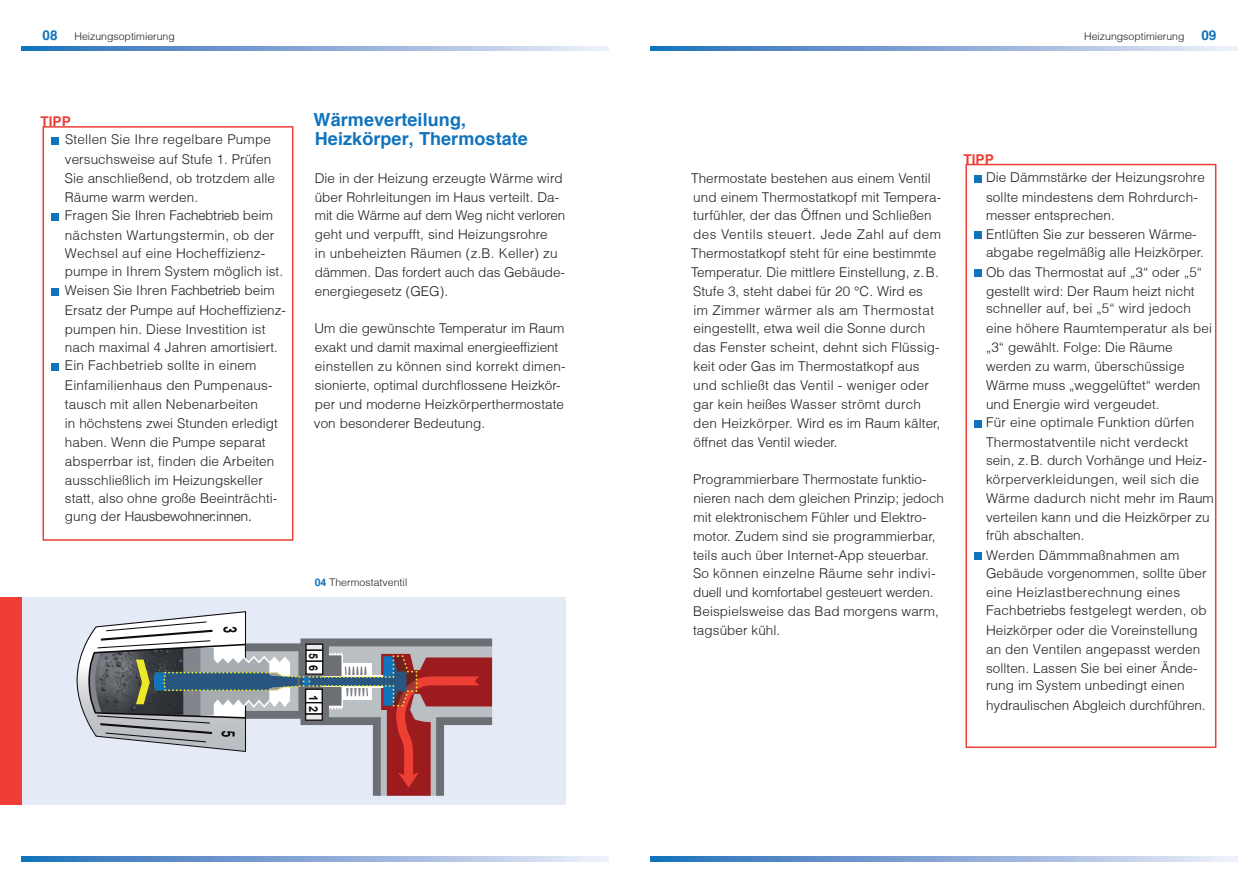
<style>
.page{position:relative;width:1259px;height:893px;background:#fff}
.page>*{position:absolute;margin:0;border:0;box-sizing:border-box;transform-origin:0 0}
.t1{font:700 18px/18.9px "Helvetica";letter-spacing:.005em;color:#1074bc}
.t2{font:300 13.5px/18.9px "Helvetica";letter-spacing:.005em;color:#231f20}
.t3{font:300 13.5px "Helvetica Neue LT Pro";letter-spacing:.005em;color:#231f20}
.t4{font:700 13.5px "Helvetica";letter-spacing:.005em;color:#ee3e35}
.t5{font:700 13.5px "Helvetica";color:#1074bc}
.t6{font:700 12.15px "Arial";color:#0e0b10;scale:.91 1}
.t7{font:700 12.15px "Arial";color:#0e0b10;scale:.88 1}
.t8{font:300 10.5px "Helvetica";color:#231f20}
.s1{font-weight:700;font-size:13.5px;color:#1074bc}
.s2{font-family:"Helvetica Neue LT Pro"}
.s3{font-family:"Helvetica"}
.s4{font-weight:700;color:#1074bc}
.s5{font-family:"Arial";font-weight:700;color:#1074bc}
</style>
<div class="page">
<svg style="left:21px;top:46px;width:587px;height:5px;background:#88aad7"></svg>
<svg style="left:21px;top:857px;width:587px;height:4px;background:#88aad7"></svg>
<svg style="left:651px;top:46px;width:586px;height:5px;background:#88aad7"></svg>
<svg style="left:651px;top:857px;width:586px;height:4px;background:#88aad7"></svg>
<div style="left:21px;top:597px;width:545px;height:207px;background:#e5ebf6"></div>
<svg style="left:77px;top:611px;width:416px;height:185px"></svg>
<div style="left:0;top:597px;width:21px;height:207px;background:#ee3e35"></div>
<div style="left:43px;top:126px;width:250px;height:415px;border:2px solid #ee3e35"></div>
<div style="left:51px;top:138px;width:7px;height:7px;background:#1074bc"></div>
<div style="left:51px;top:213px;width:7px;height:7px;background:#1074bc"></div>
<div style="left:51px;top:288px;width:7px;height:8px;background:#1074bc"></div>
<div style="left:51px;top:364px;width:7px;height:7px;background:#1074bc"></div>
<div style="left:965px;top:164px;width:251px;height:584px;border:2px solid #ee3e35"></div>
<div style="left:974px;top:175px;width:7px;height:8px;background:#1074bc"></div>
<div style="left:974px;top:232px;width:7px;height:7px;background:#1074bc"></div>
<div style="left:974px;top:269px;width:7px;height:8px;background:#1074bc"></div>
<div style="left:974px;top:420px;width:7px;height:8px;background:#1074bc"></div>
<div style="left:974px;top:552px;width:7px;height:8px;background:#1074bc"></div>
<p class="t5" style="left:43px;top:26px;width:17px">08</p>
<p class="t8" style="left:74px;top:29px;width:102px">Heizungsoptimierung</p>
<p class="t8" style="left:1084px;top:29px;width:134px">Heizungsoptimierung <span class="s1">09</span></p>
<p class="t4" style="left:40px;top:113px;width:32px">TIPP</p>
<p class="t2" style="left:65px;top:130px;width:212px">Stellen Sie Ihre regelbare Pumpe versuchsweise auf Stufe 1. Prüfen<br>Sie anschließend, ob trotzdem alle<br>Räume warm werden.<br>Fragen Sie Ihren <span class="s2">Fachebtrieb</span> beim</p>
<p class="t2" style="left:65px;top:225px;width:220px;line-height:18.5px">nächsten Wartungstermin, ob der Wechsel auf eine Hocheffizienz&shy;pumpe in Ihrem System möglich ist.<br>Weisen Sie Ihren <span class="s2">Fachbetrieb</span> beim</p>
<p class="t2" style="left:65px;top:301px;width:223px;line-height:18.5px">Ersatz der Pumpe auf Hocheffizienz&shy;pumpen hin. Diese Investition ist nach maximal 4 Jahren amortisiert.<br>Ein Fachbetrieb sollte in einem</p>
<p class="t2" style="left:65px;top:376px;width:215px">Einfamilienhaus den Pumpenaus&shy;tausch mit allen Nebenarbeiten<br>in höchstens zwei Stunden erledigt haben. Wenn die Pumpe separat absperrbar ist, finden die Arbeiten ausschließlich im Heizungskeller statt, also ohne große Beeinträchti-</p>
<p class="t3" style="left:65px;top:508px;width:188px"><span class="s3">gung der</span> Hausbewohner:innen.</p>
<h1 class="t1" style="left:314px;top:110px;width:216px">Wärmeverteilung,<br>Heizkörper, Thermostate</h1>
<p class="t2" style="left:315px;top:168px;width:252px">Die in der Heizung erzeugte Wärme wird über Rohrleitungen im Haus verteilt. Da&shy;mit die Wärme auf dem Weg nicht verloren geht und verpufft, sind Heizungsrohre<br>in unbeheizten Räumen (z.B. Keller) zu dämmen. Das fordert auch das Gebäude&shy;energiegesetz (GEG).</p>
<p class="t2" style="left:314px;top:319px;width:253px">Um die gewünschte Temperatur im Raum exakt und damit maximal energieeffizient einstellen zu können sind korrekt dimen&shy;sionierte, optimal durchflossene Heizkör&shy;per und moderne Heizkörperthermostate von besonderer Bedeutung.</p>
<p class="t8" style="left:315px;top:576px;width:94px"><span class="s4">0</span><span class="s5">4</span> Thermostatventil</p>
<p class="t7" style="left:321px;top:653px;width:22px;rotate:90deg">5 6</p>
<p class="t6" style="left:321px;top:695px;width:20px;rotate:90deg">1 2</p>
<p class="t2" style="left:691px;top:168px;width:252px">Thermostate bestehen aus einem Ventil und einem Thermostatkopf mit Tempera&shy;turfühler, der das Öffnen und Schließen des Ventils steuert. Jede Zahl auf dem Thermostatkopf steht für eine bestimmte Temperatur. Die mittlere Einstellung, z. B.<br>Stufe 3, steht dabei für 20 °C. Wird es<br>im Zimmer wärmer als am Thermostat eingestellt, etwa weil die Sonne durch das Fenster scheint, dehnt sich Flüssig&shy;keit oder Gas im Thermostatkopf aus und schließt das Ventil - weniger oder gar kein heißes Wasser strömt durch den Heizkörper. Wird es im Raum kälter, öffnet das Ventil wieder.</p>
<p class="t2" style="left:693px;top:470px;width:252px">Programmierbare Thermostate funktio&shy;nie ren nach dem gleichen Prinzip; jedoch mit elektronischem Fühler und Elektro&shy;motor. Zudem sind sie programmierbar, teils auch über Internet-App steuerbar.<br>So können einzelne Räume sehr indivi&shy;duell und komfortabel gesteuert werden.<br>Beispielsweise das Bad morgens warm, tagsüber kühl.</p>
<p class="t4" style="left:963px;top:151px;width:32px">TIPP</p>
<p class="t2" style="left:986px;top:167px;width:220px">Die Dämmstärke der Heizungsrohre sollte mindestens dem Rohrdurch&shy;messer entsprechen.<br>Entlüften Sie zur besseren Wärme&shy;abgabe regelmäßig alle Heizkörper.</p>
<p class="t2" style="left:986px;top:263px;width:218px;line-height:18.3px">Ob das Thermostat auf „3“ oder „5“ gestellt wird: Der Raum heizt nicht schneller auf, bei „5“ wird jedoch</p>
<p class="t2" style="left:986px;top:319px;width:228px">eine höhere Raumtemperatur als bei „3“ gewählt. Folge: Die Räume werden zu warm, überschüssige<br>Wärme muss „weggelüftet“ werden und Energie wird vergeudet.<br>Für eine optimale Funktion dürfen</p>
<p class="t2" style="left:986px;top:432px;width:229px">Thermostatventile nicht verdeckt sein, z. B. durch Vorhänge und Heiz&shy;körperverkleidungen, weil sich die<br>Wärme dadurch nicht mehr im Raum verteilen kann und die Heizkörper zu früh abschalten.</p>
<p class="t2" style="left:986px;top:545px;width:222px;line-height:18.5px">Werden Dämmmaßnahmen am<br>Gebäude vorgenommen, sollte über eine Heizlastberechnung eines<br>Fach<span class="s2">betriebs</span> festgelegt werden, ob</p>
<p class="t2" style="left:986px;top:621px;width:216px;line-height:18.5px">Heizkörper oder die Voreinstellung an den Ventilen angepasst werden sollten. Lassen Sie bei einer Ände&shy;rung im System unbedingt einen</p>
<p class="t2" style="left:986px;top:696px;width:221px">hydraulischen Abgleich durchführen.</p>
</div>
